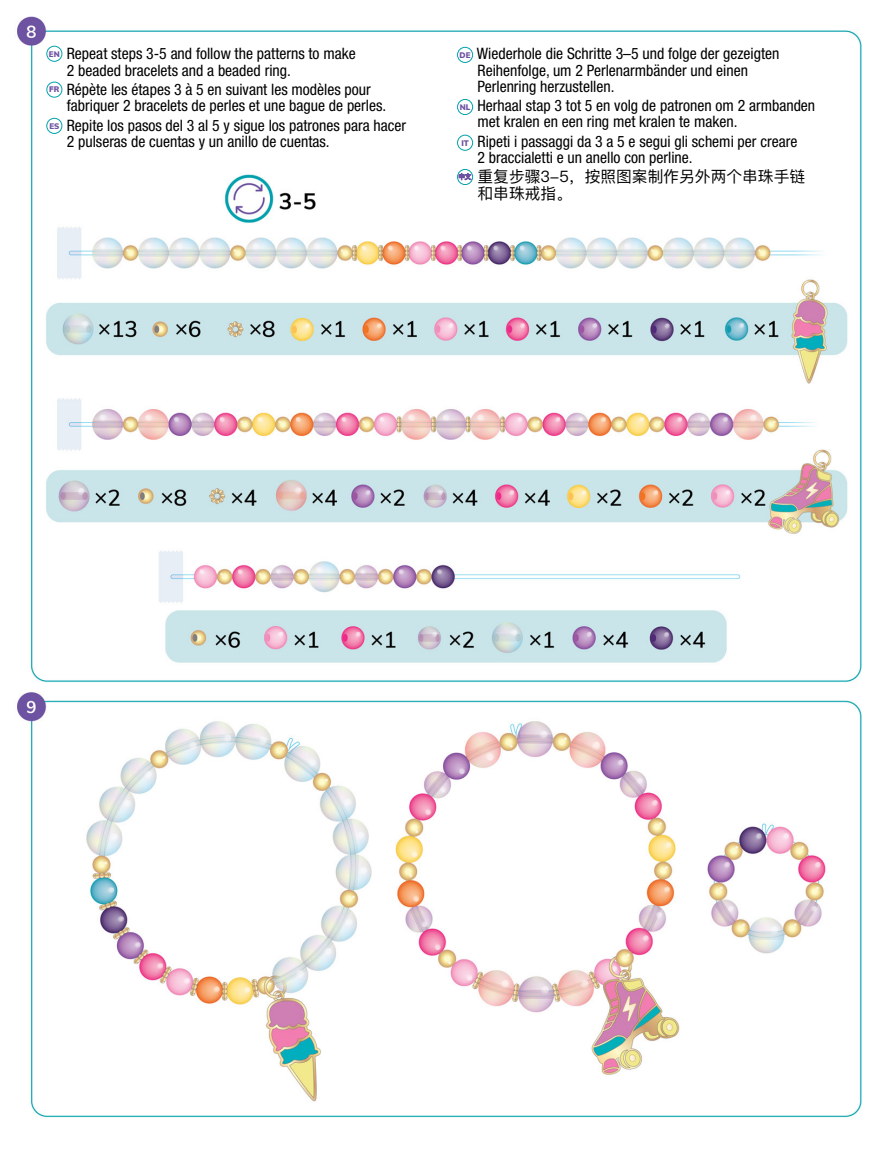
<style>
.page{position:relative;width:893px;height:1149px;background:#fff}
.page>*{position:absolute;margin:0;border:0;box-sizing:border-box;transform-origin:0 0}
.t1{font:condensed 15.75px/16.2px "Helvetica Neue LT Std";color:#000}
.t2{font:15.75px/16.2px "Ping Fang SC";color:#000}
.t3{font:900 7.88px "Muli";color:#6e52a2}
.t4{font:6.98px "Arial Unicode MS";color:#6e52a2}
</style>
<div class="page">
<img style="left:17px;top:16px;width:845px;height:1102px">
<div style="left:47px;top:46px;width:15px;height:15px;background:#fff;border-radius:50%"></div>
<div style="left:46px;top:46px;width:16px;height:16px;border:1px solid #00a2ae;border-radius:50%"></div>
<div style="left:47px;top:82px;width:15px;height:15px;background:#fff;border-radius:50%"></div>
<div style="left:46px;top:82px;width:16px;height:15px;border:1px solid #00a2ae;border-radius:50%"></div>
<div style="left:47px;top:118px;width:15px;height:15px;background:#fff;border-radius:50%"></div>
<div style="left:46px;top:118px;width:16px;height:16px;border:1px solid #00a2ae;border-radius:50%"></div>
<div style="left:457px;top:47px;width:16px;height:15px;background:#fff;border-radius:50%"></div>
<div style="left:457px;top:47px;width:16px;height:16px;border:1px solid #00a2ae;border-radius:50%"></div>
<div style="left:457px;top:99px;width:16px;height:15px;background:#fff;border-radius:50%"></div>
<div style="left:457px;top:99px;width:16px;height:16px;border:1px solid #00a2ae;border-radius:50%"></div>
<div style="left:457px;top:135px;width:16px;height:15px;background:#fff;border-radius:50%"></div>
<div style="left:457px;top:135px;width:16px;height:16px;border:1px solid #00a2ae;border-radius:50%"></div>
<div style="left:457px;top:169px;width:16px;height:15px;background:#fff;border-radius:50%"></div>
<div style="left:457px;top:169px;width:16px;height:16px;border:1px solid #00a2ae;border-radius:50%"></div>
<p class="t1" style="left:67px;top:46px;width:290px">Repeat steps 3-5 and follow the patterns to make<br>2 beaded bracelets and a beaded ring.</p>
<p class="t1" style="left:67px;top:81px;width:321px">Répète les étapes 3 à 5 en suivant les modèles pour fabriquer 2 bracelets de perles et une bague de perles.</p>
<p class="t1" style="left:67px;top:117px;width:341px">Repite los pasos del 3 al 5 y sigue los patrones para hacer<br>2 pulseras de cuentas y un anillo de cuentas.</p>
<p class="t3" style="left:49px;top:48px;width:12px">EN</p>
<p class="t3" style="left:49px;top:84px;width:12px">FR</p>
<p class="t3" style="left:49px;top:120px;width:11px">ES</p>
<p class="t1" style="left:477px;top:46px;width:304px">Wiederhole die Schritte 3–5 und folge der gezeigten<br>Reihenfolge, um 2 Perlenarmbänder und einen<br>Perlenring herzustellen.</p>
<p class="t1" style="left:477px;top:97px;width:339px">Herhaal stap 3 tot 5 en volg de patronen om 2 armbanden met kralen en een ring met kralen te maken.</p>
<p class="t1" style="left:477px;top:133px;width:321px">Ripeti i passaggi da 3 a 5 e segui gli schemi per creare<br>2 braccialetti e un anello con perline.</p>
<p class="t2" style="left:477px;top:168px;width:329px">重复步骤3-5，按照图案制作另外两个串珠手链和串珠戒指。</p>
<p class="t3" style="left:460px;top:49px;width:12px">DE</p>
<p class="t3" style="left:460px;top:101px;width:12px">NL</p>
<p class="t3" style="left:461px;top:137px;width:9px">IT</p>
<p class="t4" style="left:458px;top:172px;width:15px">中文</p>
</div>
